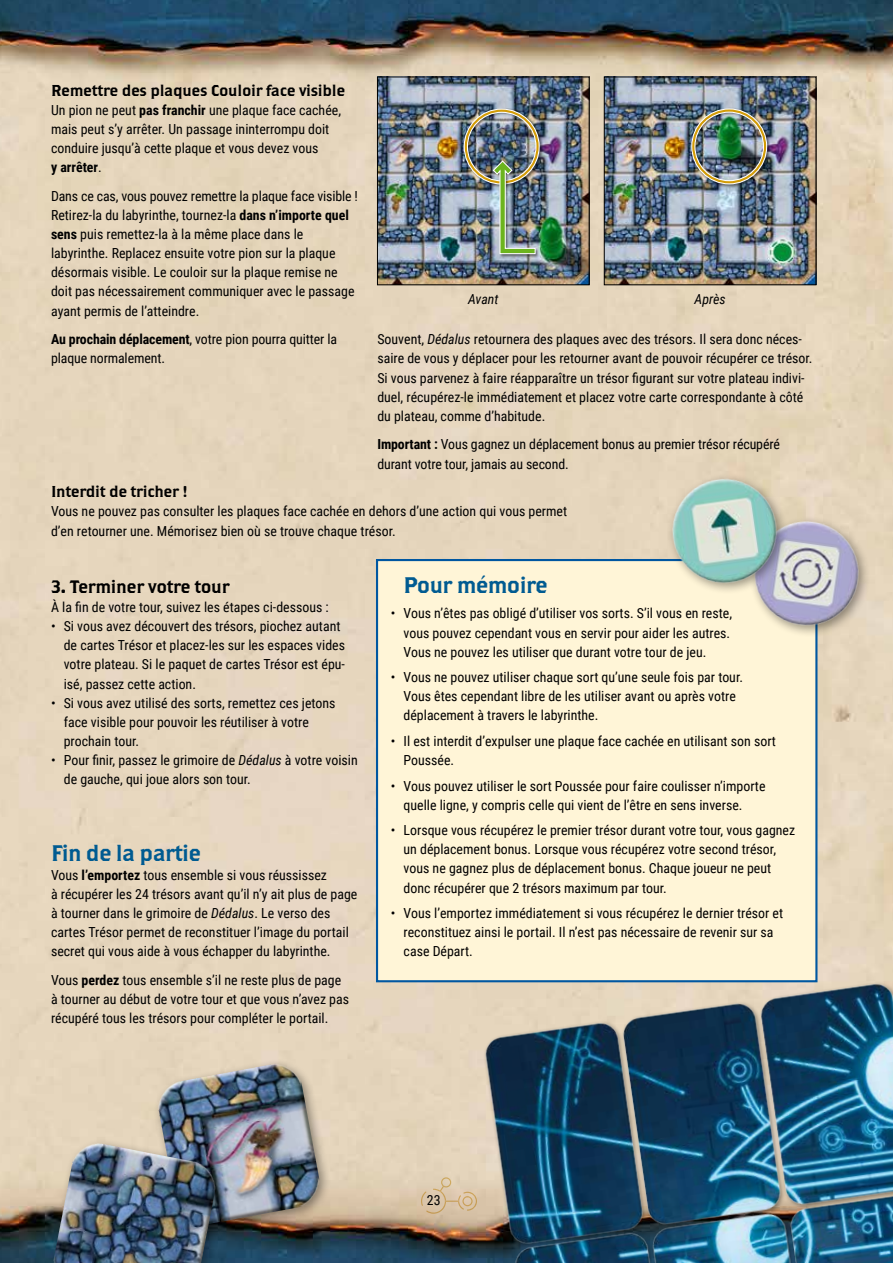
<style>
.page{position:relative;width:893px;height:1263px;background:#fff}
.page>*{position:absolute;margin:0;border:0;box-sizing:border-box;transform-origin:0 0}
.t1{font:22.5px "Brothers OT";letter-spacing:-.03em;color:#005b91}
.t2{font:18px "Brothers OT";letter-spacing:-.02em;color:#000}
.t3{font:15.75px "Brothers OT";letter-spacing:-.02em;color:#000}
.t4{font:13.8px/19px "Roboto Condensed";color:#000}
.t5{font:italic 13.8px "Roboto Condensed";color:#000}
.s1{font-weight:700}
.s2{font-style:italic}
</style>
<div class="page">
<img style="left:0;top:0;width:893px;height:1263px">
<img style="left:379px;top:79px;width:209px;height:204px">
<div style="left:377px;top:77px;width:213px;height:208px;border:1px solid #000"></div>
<img style="left:606px;top:79px;width:208px;height:204px">
<div style="left:604px;top:77px;width:212px;height:208px;border:1px solid #000"></div>
<div style="left:377px;top:560px;width:439px;height:421px;background:#fff5d7"></div>
<div style="left:153px;top:1058px;width:178px;height:178px;background:#000;opacity:.4"></div>
<img style="left:154px;top:1060px;width:170px;height:169px">
<div style="left:48px;top:1138px;width:179px;height:125px;background:#000;opacity:.4"></div>
<img style="left:53px;top:1139px;width:167px;height:124px">
<div style="left:483px;top:923px;width:410px;height:340px;background:#000;opacity:.4"></div>
<img style="left:464px;top:967px;width:429px;height:296px">
<svg style="left:421px;top:1177px;width:56px;height:37px;background:#dac4a5"></svg>
<img style="left:757px;top:507px;width:117px;height:134px">
<img style="left:658px;top:464px;width:134px;height:134px">
<div style="left:463px;top:108px;width:80px;height:80px;background:#000;opacity:.5"></div>
<div style="left:464px;top:109px;width:76px;height:76px;border:4px solid #fff;border-radius:50%"></div>
<div style="left:465px;top:110px;width:74px;height:73px;border:2px solid #d39c07;border-radius:50%"></div>
<div style="left:690px;top:108px;width:81px;height:80px;background:#000;opacity:.5"></div>
<div style="left:691px;top:108px;width:76px;height:76px;border:4px solid #fff;border-radius:50%"></div>
<div style="left:692px;top:109px;width:74px;height:74px;border:2px solid #d39c07;border-radius:50%"></div>
<div style="left:492px;top:160px;width:47px;height:98px;background:#000;opacity:.5"></div>
<img style="left:492px;top:160px;width:44px;height:95px">
<p class="t3" style="left:51px;top:83px;width:296px">Remettre des plaques Couloir face visible</p>
<p class="t4" style="left:51px;top:100px;width:292px">Un pion ne peut <span class="s1">pas franchir</span> une plaque face cachée, mais peut s’y arrêter. Un passage ininterrompu doit conduire jusqu’à cette plaque et vous devez vous<br><span class="s1">y arrêter</span>.</p>
<p class="t4" style="left:51px;top:186px;width:308px">Dans ce cas, vous pouvez remettre la plaque face visible !<br>Retirez-la du labyrinthe, tournez-la <span class="s1">dans n’importe quel sens</span> puis remettez-la à la même place dans le labyrinthe. Replacez ensuite votre pion sur la plaque désormais visible. Le couloir sur la plaque remise ne doit pas nécessairement communiquer avec le passage ayant permis de l’atteindre.</p>
<p class="t4" style="left:51px;top:329px;width:288px"><span class="s1">Au prochain déplacement</span>, votre pion pourra quitter la plaque normalement.</p>
<p class="t4" style="left:377px;top:329px;width:437px">Souvent, <span class="s2">Dédalus</span> retournera des plaques avec des trésors. Il sera donc néces&shy;saire de vous y déplacer pour les retourner avant de pouvoir récupérer ce trésor.<br>Si vous parvenez à faire réapparaître un trésor figurant sur votre plateau indivi&shy;duel, récupérez-le immédiatement et placez votre carte correspondante à côté du plateau, comme d’habitude.</p>
<p class="t4" style="left:377px;top:434px;width:404px"><span class="s1">Important :</span> Vous gagnez un déplacement bonus au premier trésor récupéré durant votre tour, jamais au second.</p>
<p class="t3" style="left:51px;top:485px;width:138px">Interdit de tricher !</p>
<p class="t4" style="left:51px;top:501px;width:518px">Vous ne pouvez pas consulter les plaques face cachée en dehors d’une action qui vous permet d’en retourner une. Mémorisez bien où se trouve chaque trésor.</p>
<p class="t5" style="left:468px;top:290px;width:32px">Avant</p>
<p class="t5" style="left:694px;top:290px;width:33px">Après</p>
<h2 class="t2" style="left:51px;top:579px;width:180px">3. Terminer votre tour</h2>
<p class="t4" style="left:51px;top:597px;width:279px">À la fin de votre tour, suivez les étapes ci-dessous :</p>
<p class="t4" style="left:64px;top:616px;width:283px;text-indent:-13px">• Si vous avez découvert des trésors, piochez autant de cartes Trésor et placez-les sur les espaces vides votre plateau. Si le paquet de cartes Trésor est épu&shy;isé, passez cette action.</p>
<p class="t4" style="left:64px;top:693px;width:273px;text-indent:-13px">• Si vous avez utilisé des sorts, remettez ces jetons face visible pour pouvoir les réutiliser à votre prochain tour.</p>
<p class="t4" style="left:64px;top:750px;width:295px;text-indent:-13px">• Pour finir, passez le grimoire de <span class="s2">Dédalus</span> à votre voisin de gauche, qui joue alors son tour.</p>
<h1 class="t1" style="left:51px;top:843px;width:152px">Fin de la partie</h1>
<p class="t4" style="left:51px;top:865px;width:308px">Vous <span class="s1">l’emportez</span> tous ensemble si vous réussissez<br>à récupérer les 24 trésors avant qu’il n’y ait plus de page à tourner dans le grimoire de <span class="s2">Dédalus</span>. Le verso des cartes Trésor permet de reconstituer l’image du portail secret qui vous aide à vous échapper du labyrinthe.</p>
<p class="t4" style="left:51px;top:970px;width:300px">Vous <span class="s1">perdez</span> tous ensemble s’il ne reste plus de page à tourner au début de votre tour et que vous n’avez pas récupéré tous les trésors pour compléter le portail.</p>
<h1 class="t1" style="left:404px;top:575px;width:145px">Pour mémoire</h1>
<p class="t4" style="left:404px;top:603px;width:330px;text-indent:-13px">• Vous n’êtes pas obligé d’utiliser vos sorts. S’il vous en reste, vous pouvez cependant vous en servir pour aider les autres.<br>Vous ne pouvez les utiliser que durant votre tour de jeu.</p>
<p class="t4" style="left:404px;top:667px;width:341px;text-indent:-13px">• Vous ne pouvez utiliser chaque sort qu’une seule fois par tour.<br>Vous êtes cependant libre de les utiliser avant ou après votre déplacement à travers le labyrinthe.</p>
<p class="t4" style="left:404px;top:731px;width:374px;text-indent:-13px">• Il est interdit d’expulser une plaque face cachée en utilisant son sort<br>Poussée.</p>
<p class="t4" style="left:404px;top:776px;width:363px;text-indent:-13px">• Vous pouvez utiliser le sort Poussée pour faire coulisser n’importe quelle ligne, y compris celle qui vient de l’être en sens inverse.</p>
<p class="t4" style="left:404px;top:820px;width:393px;text-indent:-13px">• Lorsque vous récupérez le premier trésor durant votre tour, vous gagnez un déplacement bonus. Lorsque vous récupérez votre second trésor, vous ne gagnez plus de déplacement bonus. Chaque joueur ne peut donc récupérer que 2 trésors maximum par tour.</p>
<p class="t4" style="left:404px;top:903px;width:381px;text-indent:-13px">• Vous l’emportez immédiatement si vous récupérez le dernier trésor et reconstituez ainsi le portail. Il n’est pas nécessaire de revenir sur sa case Départ.</p>
<p class="t4" style="left:427px;top:1190px;width:15px">23</p>
</div>
